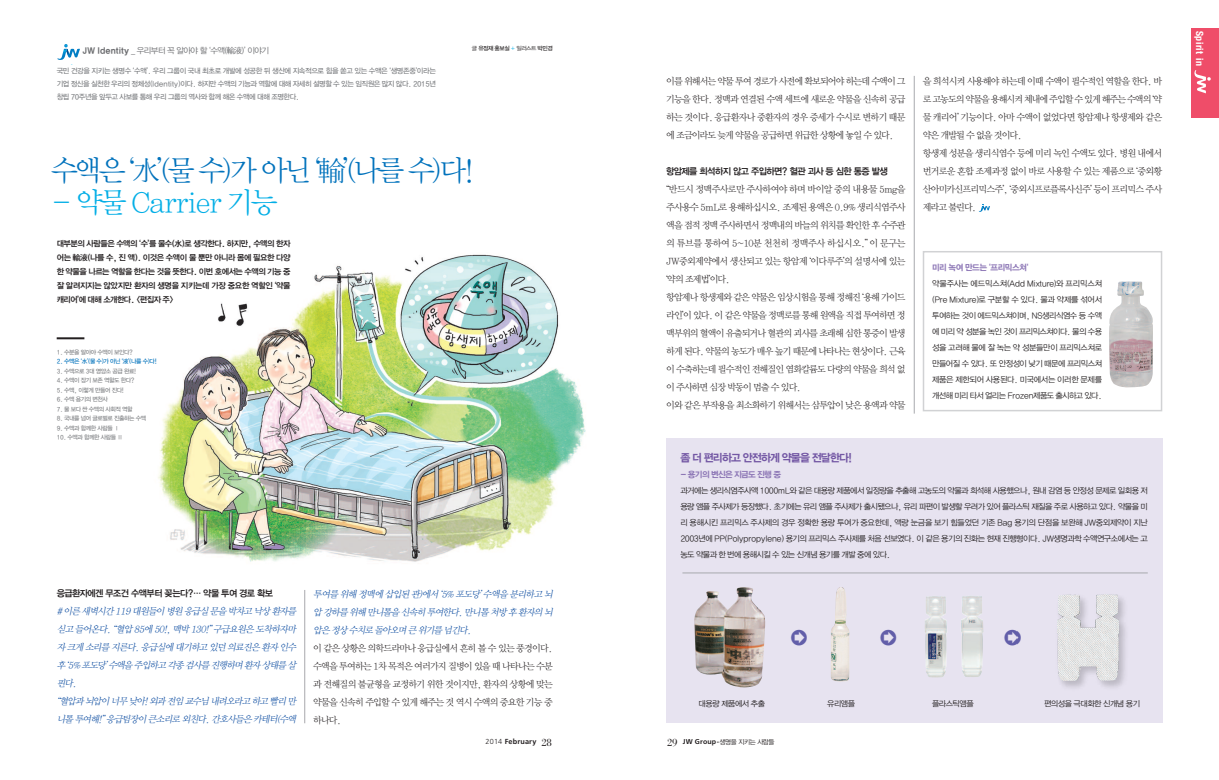
<style>
.page{position:relative;width:1219px;height:780px;background:#fff}
.page>*{position:absolute;margin:0;border:0;box-sizing:border-box;transform-origin:0 0}
.t1{font:29px "YDVY Mj O Std 125";letter-spacing:-.1em;color:#0072bc}
.t2{font:29px "YDVY Mj O Std 125";letter-spacing:-.1em;color:#03aee6}
.t3{font:11px "YDVYGO Std 155";letter-spacing:-.075em;color:#7357a4}
.t4{font:700 condensed 10px "Helvetica Neue";letter-spacing:.05em;color:#fff}
.t5{font:9.5px/18px "YDVY Mj O Std 125";letter-spacing:-.085em;color:#231f20;text-align:justify}
.t6{font:italic 9.5px/18px "YDVY Mj O Std 125";letter-spacing:-.09em;color:#0d4da1}
.t7{font:9.2px "YDVYGO Std 145";letter-spacing:-.065em;color:#231f20}
.t8{font:8.5px "YDVYGO Std 155";letter-spacing:-.06em;color:#8d77b6}
.t9{font:8.3px "YDVYGO Std 125";letter-spacing:-.075em;color:#6c6d70}
.t10{font:8.2px/16px "YDVYGO Std 125";letter-spacing:-.06em;color:#231f20;text-align:justify}
.t11{font:8.2px/14px "YDVYGO Std 145";letter-spacing:-.05em;color:#231f20;text-align:justify}
.t12{font:8px "YDVYGO Std 125";letter-spacing:-.06em;color:#231f20}
.t13{font:7.3px/13px "YDVYGO Std 135";letter-spacing:-.06em;color:#808285;text-align:justify}
.t14{font:700 7.3px "Frutiger";letter-spacing:.025em;color:#231f20}
.t15{font:6.7px "YDVYGO Std 125";letter-spacing:-.06em;color:#231f20}
.t16{font:6px "YDVYGO Std 135";letter-spacing:-.06em;color:#808285}
.t17{font:6px "YDVYGO Std 135";letter-spacing:-.06em;color:#0072bc}
.t18{font:5.8px "YDVYGO Std 135";letter-spacing:-.075em;color:#231f20}
.s1{font-family:"YDVYGO Std 155"}
.s2{font-family:"YDVYGO Std 125"}
.s3{font-family:"YDVYGO Std 125";color:#03aee6}
.s4{font-weight:300}
.s5{font-family:"IBM Bodoni BE Light";font-weight:400;font-size:10.4px}
.s6{font-family:"IBM Bodoni BE Light";font-size:10.4px}
.s7{font-family:"Frutiger";font-weight:700;font-size:7px}
</style>
<div class="page">
<img style="left:158px;top:254px;width:428px;height:308px">
<svg style="left:979px;top:204px;width:11px;height:8px"></svg>
<hr style="left:305px;top:590px;width:1px;height:133px;background:#a8a9ad">
<hr style="left:914px;top:76px;width:1px;height:337px;background:#a8a9ad">
<div style="left:666px;top:438px;width:496px;height:285px;background:#e7e3f0"></div>
<svg style="left:57px;top:44px;width:23px;height:21px"></svg>
<hr style="left:57px;top:337px;width:27px;height:2px;background:#231f20">
<img style="left:694px;top:587px;width:71px;height:100px">
<img style="left:831px;top:587px;width:18px;height:95px">
<img style="left:977px;top:596px;width:6px;height:38px">
<div style="left:923px;top:251px;width:239px;height:160px;border:2px solid #d1d2d4"></div>
<div style="left:1191px;top:28px;width:28px;height:90px;background:#ef4d69"></div>
<svg style="left:1194px;top:70px;width:17px;height:23px"></svg>
<img style="left:1109px;top:281px;width:44px;height:106px">
<img style="left:1057px;top:577px;width:106px;height:127px">
<img style="left:1113px;top:594px;width:6px;height:61px">
<hr style="left:682px;top:572px;width:466px;height:1px;background:#a8a9ad">
<p class="t9" style="left:83px;top:47px;width:188px"><span class="s1">JW Identity</span> _ 우리부터 꼭 알아야 할 ‘수액(輸液)’ 이야기</p>
<p class="t13" style="left:57px;top:64px;width:381px">국민 건강을 지키는 생명수 ‘수액’. 우리 그룹이 국내 최초로 개발에 성공한 뒤 생산에 지속적으로 힘을 쏟고 있는 수액은 ‘생명존중’이라는 기업 정신을 실천한 우리의 정체성(Identity)이다. 하지만 수액의 기능과 역할에 대해 자세히 설명할 수 있는 임직원은 많지 않다. 2015년 창립 70주년을 앞두고 사보를 통해 우리 그룹의 역사와 함께 해온 수액에 대해 조명한다.</p>
<p class="t18" style="left:472px;top:45px;width:82px"><span class="s2">글</span> 유정재 홍보실 <span class="s3">+</span> <span class="s2">일러스트</span> 박민경</p>
<h1 class="t1" style="left:51px;top:156px;width:425px">수액은 ‘水’(물 수)가 아닌 ‘輸’(나를 수)다!</h1>
<h1 class="t2" style="left:51px;top:188px;width:228px">- 약물 Carrier 기능</h1>
<p class="t11" style="left:57px;top:237px;width:235px">대부분의 사람들은 수액의 ‘수’를 물수(水)로 생각한다. 하지만, 수액의 한자 어는 輸液(나를 수, 진 액). 이것은 수액이 물 뿐만 아니라 몸에 필요한 다양 한 약물을 나르는 역할을 한다는 것을 뜻한다. 이번 호에서는 수액의 기능 중 잘 알려지지는 않았지만 환자의 생명을 지키는데 가장 중요한 역할인 ‘약물 캐리어’에 대해 소개한다. &lt;편집자 주&gt;</p>
<p class="t16" style="left:57px;top:349px;width:78px">1. 수분을 알아야 수액이 보인다?</p>
<p class="t17" style="left:57px;top:358px;width:102px">2. 수액은 ‘水’(물 수)가 아닌 ‘液’(나를 수)다!</p>
<p class="t16" style="left:57px;top:368px;width:81px">3. 수액으로 3대 영양소 공급 완료!</p>
<p class="t16" style="left:57px;top:377px;width:79px">4. 수액이 장기 보존 역할도 한다?</p>
<p class="t16" style="left:57px;top:387px;width:69px">5. 수액, 이렇게 만들어 진다!</p>
<p class="t16" style="left:57px;top:396px;width:53px">6. 수액 용기의 변천사</p>
<p class="t16" style="left:57px;top:406px;width:77px">7. 물 보다 싼 수액의 사회적 역할</p>
<p class="t16" style="left:57px;top:415px;width:91px">8. 국내를 넘어 글로벌로 진출하는 수액</p>
<p class="t16" style="left:57px;top:425px;width:64px">9. 수액과 함께한 사람들 Ⅰ</p>
<p class="t16" style="left:57px;top:434px;width:68px">10. 수액과 함께한 사람들 Ⅱ</p>
<p class="t7" style="left:57px;top:589px;width:218px">응급환자에겐 무조건 수액부터 꽂는다?… 약물 투여 경로 확보</p>
<p class="t6" style="left:57px;top:602px;width:243px">#이른새벽시간 119대원들이병원응급실문을 박차고낙상 환자를 싣고 들어온다. “혈압 85에 50!, 맥박 130!” 구급요원은 도착하자마 자 크게 소리를 지른다 . 응급실에 대기하고 있던 의료진은 환자 인수 후 ‘5%포도당’수액을 주입하고각종 검사를진행하며환자 상태를살 핀다.<br>“혈압과 뇌압이너무낮아!외과 전임교수님내려오라고하고빨리만 니톨 투여해!” 응급팀장이 큰소리로 외친다 . 간호사들은 카테터(수액</p>
<p class="t6" style="left:313px;top:585px;width:243px;text-align:justify">투여를 위해 정맥에 삽입된 관)에서 ‘5% 포도당’ 수액을 분리하고 뇌 압 강하를위해만니톨을 신속히투여한다.만니톨처방 후 환자의뇌 압은 정상 수치로돌아오며큰위기를넘긴다.</p>
<p class="t5" style="left:313px;top:639px;width:241px">이 같은 상황은 의학드라마나 응급실에서 흔히 볼 수 있는 풍경이다. 수액을 투여하는 1차 목적은 여러가지 질병이 있을 때 나타나는 수분 과 전해질의 불균형을 교정하기 위한 것이지만, 환자의 상황에 맞는 약물을 신속히 주입할 수 있게 해주는 것 역시 수액의 중요한 기능 중 하나다.</p>
<p class="t14" style="left:486px;top:738px;width:68px"><span class="s4">2014</span> February <span class="s5">28</span></p>
<p class="t5" style="left:666px;top:72px;width:241px">이를 위해서는 약물 투여 경로가 사전에 확보되어야 하는데 수액이 그 기능을 한다. 정맥과 연결된 수액 세트에 새로운 약물을 신속히 공급 하는 것이다. 응급환자나 중환자의 경우 증세가 수시로 변하기 때문 에 조금이라도 늦게 약물을 공급하면 위급한 상황에 놓일 수 있다.</p>
<p class="t7" style="left:666px;top:167px;width:223px">항암제를 희석하지 않고 주입하면? 혈관 괴사 등 심한 통증 발생</p>
<p class="t5" style="left:666px;top:180px;width:241px;text-align:left">“반드시 정맥주사로만 주사하여야 하며 바이알 중의 내용물 5mg을 주사용수 5mL로 용해하십시오. 조제된 용액은 0.9% 생리식염주사 액을 점적 정맥 주사하면서 정맥내의 바늘의 위치를 확인한 후 수주관 의 튜브를 통하여 5~10분 천천히 정맥주사 하십시오.” 이 문구는<br>JW중외제약에서 생산되고 있는 항암제 ‘이다루주’의 설명서에 있는 ‘약의 조제법’이다.<br>항암제나 항생제와 같은 약물은 임상시험을 통해 정해진 ‘용해 가이드 라인’이 있다. 이 같은 약물을 정맥로를 통해 원액을 직접 투여하면 정 맥부위의 혈액이 유출되거나 혈관의 괴사를 초래해 심한 통증이 발생 하게 된다. 약물의 농도가 매우 높기 때문에 나타나는 현상이다. 근육 이 수축하는데 필수적인 전해질인 염화칼륨도 다량의 약물을 희석 없 이 주사하면 심장 박동이 멈출 수 있다.<br>이와 같은 부작용을 최소화하기 위해서는 삼투압이 낮은 용액과 약물</p>
<p class="t5" style="left:923px;top:72px;width:241px;text-align:left">을 희석시켜 사용해야 하는데 이때 수액이 필수적인 역할을 한다. 바 로 고농도의 약물을 용해시켜 체내에 주입할 수 있게 해주는 수액의 ‘약 물 캐리어’ 기능이다. 아마 수액이 없었다면 항암제나 항생제와 같은 약은 개발될 수 없을 것이다.<br>항생제 성분을 생리식염수 등에 미리 녹인 수액도 있다. 병원 내에서 번거로운 혼합 조제과정 없이 바로 사용할 수 있는 제품으로 ‘중외황 산아미카신프리믹스주’, ‘중외시프로플록사신주’ 등이 프리믹스 주사 제라고 불린다.</p>
<p class="t8" style="left:932px;top:263px;width:98px">미리 녹여 만드는 '프리믹스쳐'</p>
<p class="t10" style="left:932px;top:275px;width:171px">약물주사는 에드믹스쳐(Add Mixture)와 프리믹스쳐 (Pre Mixture)로 구분할 수 있다. 물과 약제를 섞어서 투여하는 것이 에드믹스쳐이며, NS생리식염수 등 수액 에 미리 약 성분을 녹인 것이 프리믹스쳐이다. 물의 수용 성을 고려해 물에 잘 녹는 약 성분들만이 프리믹스쳐로 만들어질 수 있다. 또 안정성이 낮기 때문에 프리믹스쳐 제품은 제한되어 사용된다. 미국에서는 이러한 문제를 개선해 미리 타서 얼리는 Frozen제품도 출시하고 있다.</p>
<p class="t3" style="left:680px;top:451px;width:174px">좀 더 편리하고 안전하게 약물을 전달한다!</p>
<p class="t8" style="left:680px;top:469px;width:102px">- 용기의 변신은 지금도 진행 중</p>
<p class="t10" style="left:680px;top:482px;width:469px">과거에는 생리식염주사액 1000mL와 같은 대용량 제품에서 일정량을 추출해 고농도의 약물과 희석해 사용했으나, 원내 감염 등 안정성 문제로 일회용 저 용량 앰플 주사제가 등장했다. 초기에는 유리 앰플 주사제가 출시됐으나, 유리 파편이 발생할 우려가 있어 플라스틱 재질을 주로 사용하고 있다. 약물을 미 리 용해시킨 프리믹스 주사제의 경우 정확한 용량 투여가 중요한데, 액량 눈금을 보기 힘들었던 기존 Bag 용기의 단점을 보완해 JW중외제약이 지난 2003년에 PP(Polypropylene) 용기의 프리믹스 주사제를 처음 선보였다. 이 같은 용기의 진화는 현재 진행형이다. JW생명과학 수액연구소에서는 고 농도 약물과 한 번에 용해시킬 수 있는 신개념 용기를 개발 중에 있다.</p>
<p class="t4" style="left:1208px;top:31px;width:37px;rotate:90deg">Spirit in</p>
<p class="t12" style="left:699px;top:699px;width:68px">대용량 제품에서 추출</p>
<p class="t12" style="left:827px;top:699px;width:29px">유리앰플</p>
<p class="t12" style="left:932px;top:699px;width:43px">플라스틱앰플</p>
<p class="t12" style="left:1044px;top:699px;width:98px">편의성을 극대화한 신개념 용기</p>
<p class="t15" style="left:667px;top:738px;width:109px"><span class="s6">29</span> <span class="s7">JW Group-</span>생명을 지키는 사람들</p>
</div>
